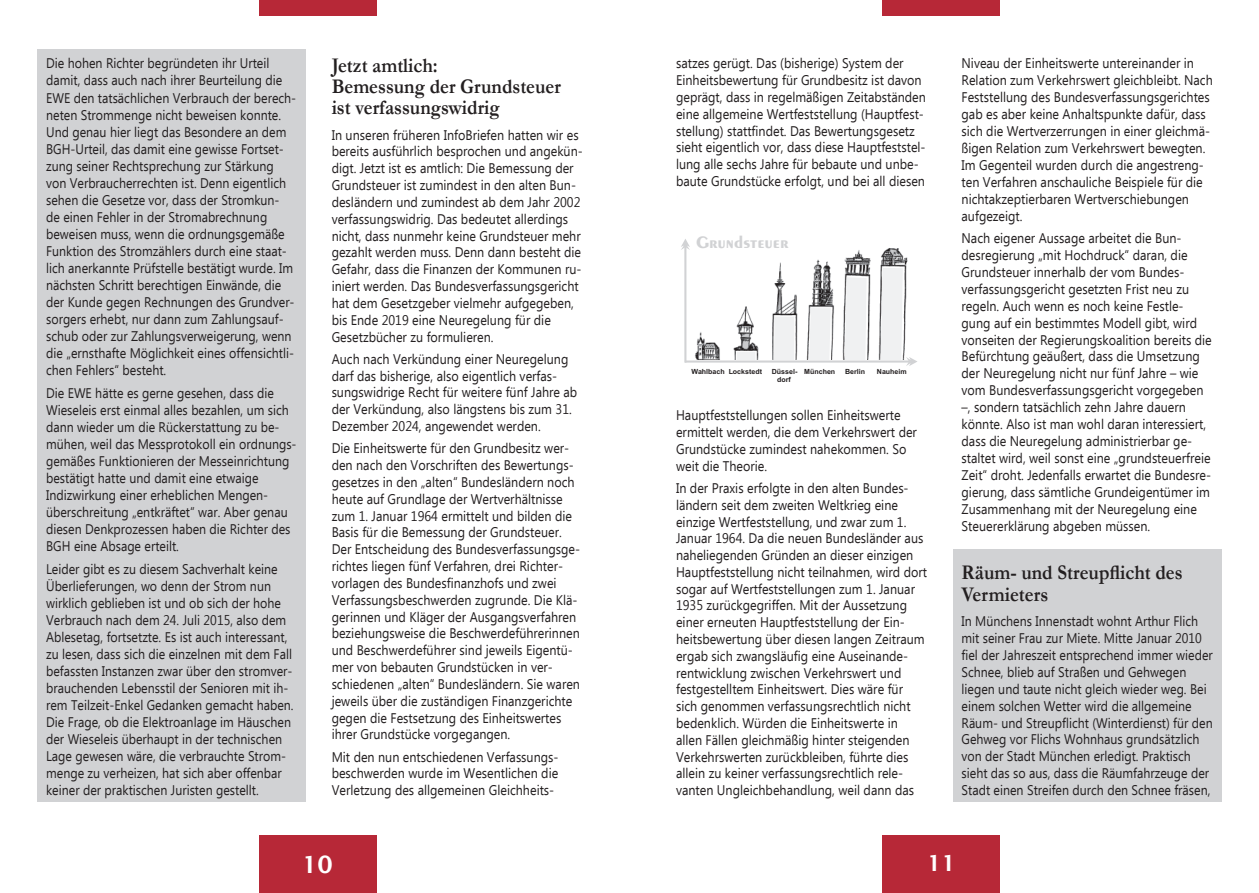
<style>
.page{position:relative;width:1259px;height:893px;background:#fff}
.page>*{position:absolute;margin:0;border:0;box-sizing:border-box;transform-origin:0 0}
.t1{font:600 24px "Lucida Sans";color:#fff}
.t2{font:600 22.5px "Lucida Sans";color:#fff}
.t3{font:700 21px/21.1px "Garamond";color:#231f20;scale:.9 1}
.t4{font:700 17.7px "Exotic 350 BT";color:#d1d2d4}
.t5{font:13.95px/16.8px "Ebrima";color:#231f20;scale:.9 1}
.t6{font:13.95px/17.1px "Ebrima";color:#231f20;scale:.89 1}
.t7{font:700 7.05px/7.9px "Arial";color:#231f20;text-align:center}
</style>
<div class="page">
<div style="left:259px;top:0;width:117px;height:16px;background:#b72837"></div>
<div style="left:882px;top:0;width:118px;height:16px;background:#b72837"></div>
<div style="left:259px;top:835px;width:117px;height:58px;background:#b72837"></div>
<div style="left:882px;top:835px;width:118px;height:58px;background:#b72837"></div>
<div style="left:38px;top:49px;width:268px;height:753px;background:#d1d2d4"></div>
<div style="left:953px;top:550px;width:268px;height:252px;background:#d1d2d4"></div>
<img style="left:695px;top:248px;width:213px;height:112px">
<div style="left:737px;top:352px;width:18px;height:10px;background:#f0f1f2"></div>
<svg style="left:774px;top:317px;width:20px;height:43px"></svg>
<svg style="left:809px;top:308px;width:21px;height:52px"></svg>
<svg style="left:844px;top:277px;width:22px;height:83px"></svg>
<hr style="left:685px;top:360px;width:228px;height:3px;background:#d1d2d4">
<svg style="left:880px;top:268px;width:37px;height:98px"></svg>
<hr style="left:684px;top:243px;width:2px;height:120px;background:#d1d2d4">
<svg style="left:681px;top:239px;width:9px;height:11px"></svg>
<p class="t6" style="left:46px;top:56px;width:282px">Die hohen Richter begründeten ihr Urteil damit, dass auch nach ihrer Beurteilung die EWE den tatsächlichen Verbrauch der berech&shy;neten Strommenge nicht beweisen konnte.<br>Und genau hier liegt das Besondere an dem BGH-Urteil, das damit eine gewisse Fortset&shy;zung seiner Rechtsprechung zur Stärkung von Verbraucherrechten ist. Denn eigentlich sehen die Gesetze vor, dass der Stromkun&shy;de einen Fehler in der Stromabrechnung beweisen muss, wenn die ordnungsgemäße Funktion des Stromzählers durch eine staat&shy;lich anerkannte Prüfstelle bestätigt wurde. Im nächsten Schritt berechtigen Einwände, die der Kunde gegen Rechnungen des Grundver&shy;sorgers erhebt, nur dann zum Zahlungsauf&shy;schub oder zur Zahlungsverweigerung, wenn die „ernsthafte Möglichkeit eines offensichtli&shy;chen Fehlers“ besteht.</p>
<p class="t6" style="left:46px;top:385px;width:283px">Die EWE hätte es gerne gesehen, dass die Wieseleis erst einmal alles bezahlen, um sich dann wieder um die Rückerstattung zu be&shy;mühen, weil das Messprotokoll ein ordnungs&shy;gemäßes Funktionieren der Messeinrichtung bestätigt hatte und damit eine etwaige Indizwirkung einer erheblichen Mengen&shy;überschreitung „entkräftet“ war. Aber genau diesen Denkprozessen haben die Richter des BGH eine Absage erteilt.</p>
<p class="t6" style="left:46px;top:561px;width:279px">Leider gibt es zu diesem Sachverhalt keine Überlieferungen, wo denn der Strom nun wirklich geblieben ist und ob sich der hohe Verbrauch nach dem 24. Juli 2015, also dem Ablesetag, fortsetzte. Es ist auch interessant, zu lesen, dass sich die einzelnen mit dem Fall befassten Instanzen zwar über den stromver&shy;brauchenden Lebensstil der Senioren mit ih&shy;rem Teilzeit-Enkel Gedanken gemacht haben.<br>Die Frage, ob die Elektroanlage im Häuschen der Wieseleis überhaupt in der technischen Lage gewesen wäre, die verbrauchte Strom&shy;menge zu verheizen, hat sich aber offenbar keiner der praktischen Juristen gestellt.</p>
<h3 class="t3" style="left:332px;top:55px;width:256px">Jetzt amtlich:<br>Bemessung der Grundsteuer ist verfassungswidrig</h3>
<p class="t5" style="left:332px;top:127px;width:280px">In unseren früheren InfoBriefen hatten wir es bereits ausführlich besprochen und angekün&shy;digt. Jetzt ist es amtlich: Die Bemessung der Grundsteuer ist zumindest in den alten Bun&shy;desländern und zumindest ab dem Jahr 2002 verfassungswidrig. Das bedeutet allerdings nicht, dass nunmehr keine Grundsteuer mehr gezahlt werden muss. Denn dann besteht die Gefahr, dass die Finanzen der Kommunen ru&shy;iniert werden. Das Bundesverfassungsgericht hat dem Gesetzgeber vielmehr aufgegeben, bis Ende 2019 eine Neuregelung für die Gesetzbücher zu formulieren.</p>
<p class="t5" style="left:332px;top:351px;width:274px">Auch nach Verkündung einer Neuregelung darf das bisherige, also eigentlich verfas&shy;sungswidrige Recht für weitere fünf Jahre ab der Verkündung, also längstens bis zum 31.<br>Dezember 2024, angewendet werden.</p>
<p class="t5" style="left:332px;top:441px;width:278px">Die Einheitswerte für den Grundbesitz wer&shy;den nach den Vorschriften des Bewertungs&shy;gesetzes in den „alten“ Bundesländern noch heute auf Grundlage der Wertverhältnisse zum 1. Januar 1964 ermittelt und bilden die Basis für die Bemessung der Grundsteuer.<br>Der Entscheidung des Bundesverfassungsge&shy;richtes liegen fünf Verfahren, drei Richter&shy;vorlagen des Bundesfinanzhofs und zwei Verfassungsbeschwerden zugrunde. Die Klä&shy;gerinnen und Kläger der Ausgangsverfahren beziehungsweise die Beschwerdeführerinnen und Beschwerdeführer sind jeweils Eigentü&shy;mer von bebauten Grundstücken in ver&shy;schiedenen „alten“ Bundesländern. Sie waren jeweils über die zuständigen Finanzgerichte gegen die Festsetzung des Einheitswertes ihrer Grundstücke vorgegangen.</p>
<p class="t5" style="left:332px;top:749px;width:254px;text-align:justify">Mit den nun entschiedenen Verfassungs&shy;beschwerden wurde im Wesentlichen die Verletzung des allgemeinen Gleichheits-</p>
<p class="t5" style="left:676px;top:56px;width:279px">satzes gerügt. Das (bisherige) System der Einheitsbewertung für Grundbesitz ist davon geprägt, dass in regelmäßigen Zeitabständen eine allgemeine Wertfeststellung (Hauptfest&shy;stellung) stattfindet. Das Bewertungsgesetz sieht eigentlich vor, dass diese Hauptfeststel&shy;lung alle sechs Jahre für bebaute und unbe&shy;baute Grundstücke erfolgt, und bei all diesen</p>
<p class="t4" style="left:696px;top:232px;width:94px">Grundsteuer</p>
<p class="t7" style="left:691px;top:367px;width:72px">Wahlbach Lockstedt</p>
<p class="t7" style="left:772px;top:367px;width:27px">Düssel&shy;dorf</p>
<p class="t7" style="left:804px;top:367px;width:32px">München</p>
<p class="t7" style="left:845px;top:367px;width:22px">Berlin</p>
<p class="t7" style="left:877px;top:367px;width:31px">Nauheim</p>
<p class="t5" style="left:676px;top:408px;width:269px">Hauptfeststellungen sollen Einheitswerte ermittelt werden, die dem Verkehrswert der Grundstücke zumindest nahekommen. So weit die Theorie.</p>
<p class="t5" style="left:676px;top:480px;width:280px">In der Praxis erfolgte in den alten Bundes&shy;ländern seit dem zweiten Weltkrieg eine einzige Wertfeststellung, und zwar zum 1.<br>Januar 1964. Da die neuen Bundesländer aus naheliegenden Gründen an dieser einzigen Hauptfeststellung nicht teilnahmen, wird dort sogar auf Wertfeststellungen zum 1. Januar 1935 zurückgegriffen. Mit der Aussetzung einer erneuten Hauptfeststellung der Ein&shy;heitsbewertung über diesen langen Zeitraum ergab sich zwangsläufig eine Auseinande&shy;rentwicklung zwischen Verkehrswert und festgestelltem Einheitswert. Dies wäre für sich genommen verfassungsrechtlich nicht bedenklich. Würden die Einheitswerte in allen Fällen gleichmäßig hinter steigenden Verkehrswerten zurückbleiben, führte dies allein zu keiner verfassungsrechtlich rele&shy;vanten Ungleichbehandlung, weil dann das</p>
<p class="t5" style="left:961px;top:56px;width:281px">Niveau der Einheitswerte untereinander in Relation zum Verkehrswert gleichbleibt. Nach Feststellung des Bundesverfassungsgerichtes gab es aber keine Anhaltspunkte dafür, dass sich die Wertverzerrungen in einer gleichmä&shy;ßigen Relation zum Verkehrswert bewegten.<br>Im Gegenteil wurden durch die angestreng&shy;ten Verfahren anschauliche Beispiele für die nichtakzeptierbaren Wertverschiebungen aufgezeigt.</p>
<p class="t5" style="left:961px;top:230px;width:279px">Nach eigener Aussage arbeitet die Bun&shy;desregierung „mit Hochdruck“ daran, die Grundsteuer innerhalb der vom Bundes&shy;verfassungsgericht gesetzten Frist neu zu regeln. Auch wenn es noch keine Festle&shy;gung auf ein bestimmtes Modell gibt, wird vonseiten der Regierungskoalition bereits die Befürchtung geäußert, dass die Umsetzung der Neuregelung nicht nur fünf Jahre – wie vom Bundesverfassungsgericht vorgegeben –, sondern tatsächlich zehn Jahre dauern könnte. Also ist man wohl daran interessiert, dass die Neuregelung administrierbar ge&shy;staltet wird, weil sonst eine „grundsteuerfreie Zeit“ droht. Jedenfalls erwartet die Bundesre&shy;gierung, dass sämtliche Grundeigentümer im Zusammenhang mit der Neuregelung eine Steuererklärung abgeben müssen.</p>
<h3 class="t3" style="left:961px;top:562px;width:247px">Räum- und Streupflicht des<br>Vermieters</h3>
<p class="t6" style="left:961px;top:613px;width:284px">In Münchens Innenstadt wohnt Arthur Flich mit seiner Frau zur Miete. Mitte Januar 2010 fiel der Jahreszeit entsprechend immer wieder Schnee, blieb auf Straßen und Gehwegen liegen und taute nicht gleich wieder weg. Bei einem solchen Wetter wird die allgemeine Räum- und Streupflicht (Winterdienst) für den Gehweg vor Flichs Wohnhaus grundsätzlich von der Stadt München erledigt. Praktisch sieht das so aus, dass die Räumfahrzeuge der Stadt einen Streifen durch den Schnee fräsen,</p>
<h1 class="t1" style="left:302px;top:850px;width:32px">10</h1>
<h2 class="t2" style="left:927px;top:850px;width:30px">11</h2>
</div>
